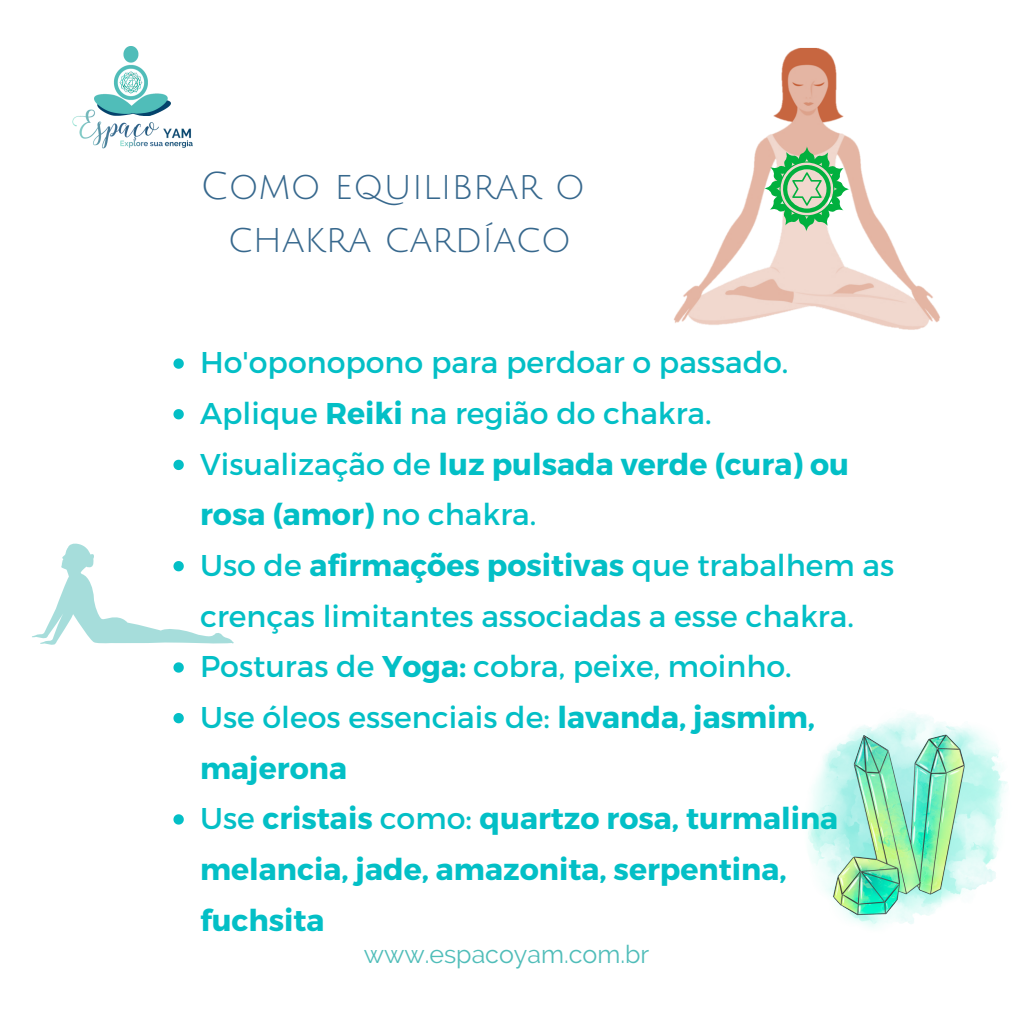
<style>
.page{position:relative;width:1013px;height:1013px;background:#fff}
.page>*{position:absolute;margin:0;border:0;box-sizing:border-box;transform-origin:0 0}
.t1{font:37.5px "Julius Sans One";color:#37688d}
.t2{font:700 30px/50.6px "Montserrat";color:#03bfc6}
.t3{font:30px/50.6px "Montserrat";color:#03bfc6}
.t4{font:25px "Raleway";color:#50bdb9}
.s1{font-weight:700}
.s2{font-weight:400}
</style>
<div class="page">
<img style="left:114px;top:47px;width:34px;height:46px">
<img style="left:72px;top:93px;width:121px;height:56px">
<svg style="left:173px;top:358px;width:11px;height:11px"></svg>
<svg style="left:173px;top:409px;width:11px;height:10px"></svg>
<svg style="left:173px;top:460px;width:11px;height:10px"></svg>
<svg style="left:173px;top:662px;width:11px;height:10px"></svg>
<svg style="left:173px;top:713px;width:11px;height:10px"></svg>
<svg style="left:173px;top:814px;width:11px;height:10px"></svg>
<img style="left:674px;top:47px;width:266px;height:283px">
<svg style="left:764px;top:146px;width:85px;height:85px"></svg>
<img style="left:808px;top:713px;width:200px;height:215px">
<svg style="left:32px;top:543px;width:202px;height:102px"></svg>
<p class="t1" style="left:200px;top:167px;width:386px">COMO EQUILIBRAR O</p>
<p class="t1" style="left:228px;top:219px;width:345px">CHAKRA CARDÍACO</p>
<p class="t3" style="left:200px;top:336px;width:590px">Ho'oponopono para perdoar o passado.</p>
<p class="t3" style="left:200px;top:386px;width:513px">Aplique <span class="s1">Reiki</span> na região do chakra.</p>
<p class="t2" style="left:200px;top:437px;width:650px"><span class="s2">Visualização de</span> luz pulsada verde (cura) ou rosa (amor) <span class="s2">no chakra.</span></p>
<p class="t3" style="left:200px;top:538px;width:695px">Uso de <span class="s1">afirmações positivas</span> que trabalhem as crenças limitantes associadas a esse chakra.</p>
<p class="t3" style="left:200px;top:640px;width:593px">Posturas de <span class="s1">Yoga:</span> cobra, peixe, moinho.</p>
<p class="t2" style="left:200px;top:690px;width:616px"><span class="s2">Use óleos essenciais de:</span> lavanda, jasmim, majerona</p>
<p class="t2" style="left:200px;top:791px;width:639px"><span class="s2">Use</span> cristais <span class="s2">como:</span> quartzo rosa, turmalina melancia, jade, amazonita, serpentina, fuchsita</p>
<p class="t4" style="left:364px;top:939px;width:287px">www.espacoyam.com.br</p>
</div>
